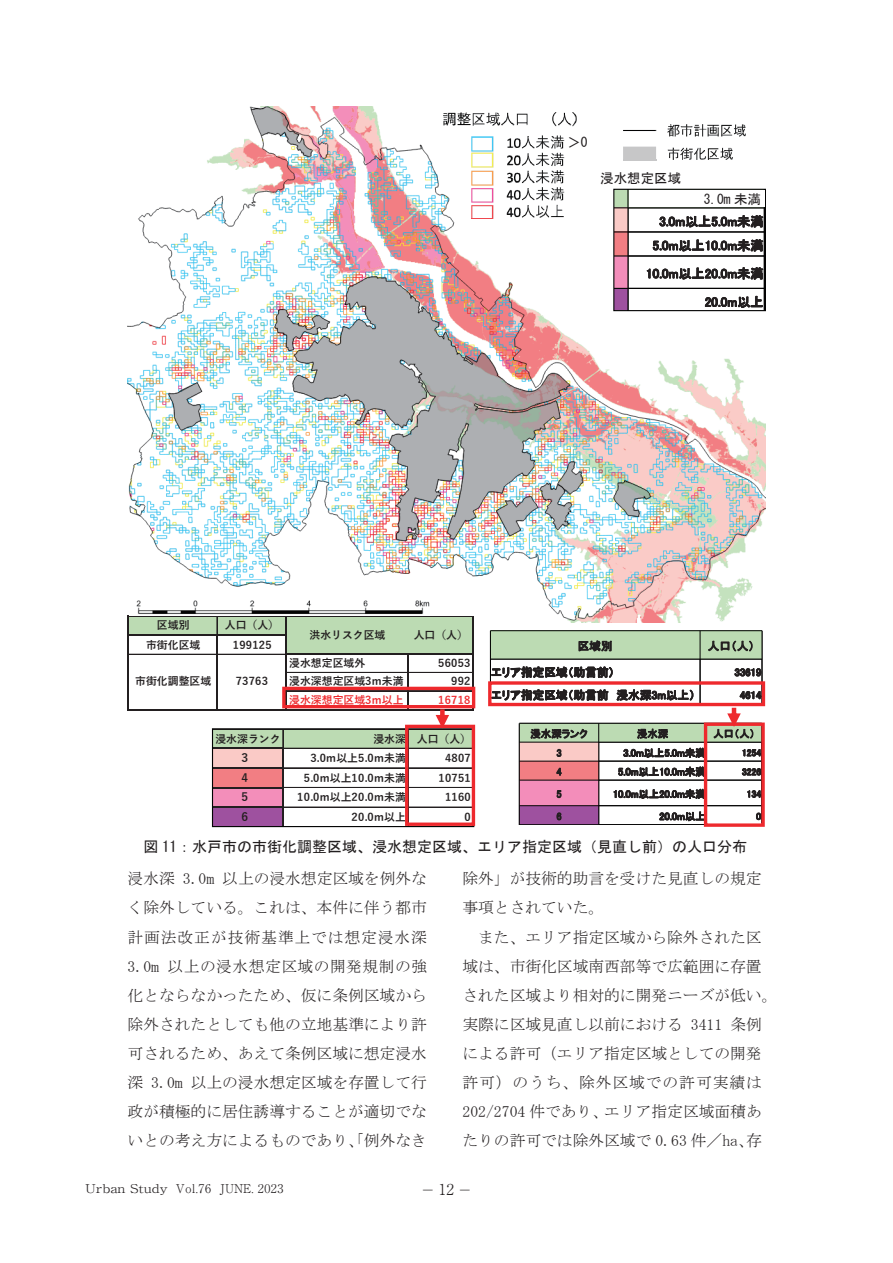
<style>
.page{position:relative;width:893px;height:1263px;background:#fff}
.page>*{position:absolute;margin:0;border:0;box-sizing:border-box;transform-origin:0 0}
.t1{font:15.75px/29.1px "MS Mincho";color:#231f20}
.t2{font:15px "MS Gothic";color:#231f20}
.t3{font:13.5px "MS Gothic";color:#231f20}
.t4{font:300 13.5px "Ryumin Pro";color:#231f20;scale:1.3 1}
.t5{font:13.2px/24px "MS P Gothic";color:#231f20;text-align:center}
.t6{font:300 12px "Ryumin Pro";color:#231f20;scale:1.2 1}
.t7{font:11.7px "MS P Gothic";color:#231f20}
.t8{font:700 11.7px "Yu Gothic";color:#231f20}
.t9{font:700 10.95px "Yu Gothic";letter-spacing:.02em;color:#231f20}
.t10{font:700 10.95px "Yu Gothic";letter-spacing:.01em;color:#ee292d}
.t11{font:700 10.95px "Yu Gothic";color:#231f20}
.t12{font:10.65px "MS P Gothic";letter-spacing:.005em;color:#231f20}
.t13{font:10.35px "MS P Gothic";color:#231f20}
.t14{font:9.6px "MS P Gothic";letter-spacing:-.005em;color:#231f20}
.s1{font-size:15px}
</style>
<div class="page">
<img style="left:128px;top:106px;width:637px;height:516px">
<div style="left:624px;top:113px;width:135px;height:66px;background:#fff"></div>
<img style="left:624px;top:124px;width:122px;height:37px">
<img style="left:624px;top:159px;width:32px;height:2px">
<div style="left:614px;top:190px;width:151px;height:120px;background:#fff"></div>
<div style="left:614px;top:190px;width:150px;height:18px;background:#bcdbb3"></div>
<div style="left:614px;top:208px;width:14px;height:24px;background:#facac6"></div>
<div style="left:614px;top:232px;width:14px;height:24px;background:#f27e83"></div>
<div style="left:614px;top:256px;width:14px;height:32px;background:#f38dba"></div>
<div style="left:614px;top:288px;width:14px;height:22px;background:#9e519f"></div>
<hr style="left:627px;top:190px;width:1px;height:120px;background:#030303">
<hr style="left:614px;top:207px;width:151px;height:1px;background:#030303">
<hr style="left:614px;top:231px;width:151px;height:1px;background:#030303">
<hr style="left:614px;top:255px;width:151px;height:2px;background:#030303">
<hr style="left:614px;top:288px;width:151px;height:1px;background:#030303">
<div style="left:613px;top:189px;width:153px;height:122px;border:1px solid #030303"></div>
<div style="left:629px;top:190px;width:136px;height:17px;background:#fff"></div>
<img style="left:443px;top:111px;width:134px;height:108px">
<svg style="left:471px;top:218px;width:22px;height:1px"></svg>
<div style="left:128px;top:616px;width:346px;height:20px;background:#bcdbb3"></div>
<div style="left:286px;top:635px;width:188px;height:20px;background:#bcdbb3"></div>
<hr style="left:128px;top:616px;width:344px;height:1px;background:#231f20">
<svg style="left:217px;top:617px;width:1px;height:18px"></svg>
<hr style="left:128px;top:635px;width:159px;height:1px;background:#231f20">
<hr style="left:129px;top:654px;width:87px;height:1px;background:#231f20">
<hr style="left:218px;top:654px;width:68px;height:1px;background:#231f20">
<hr style="left:287px;top:672px;width:120px;height:1px;background:#231f20">
<hr style="left:128px;top:616px;width:1px;height:94px;background:#231f20">
<hr style="left:216px;top:636px;width:2px;height:74px;background:#231f20">
<hr style="left:286px;top:616px;width:1px;height:94px;background:#231f20">
<hr style="left:472px;top:636px;width:2px;height:74px;background:#231f20">
<hr style="left:407px;top:655px;width:2px;height:55px;background:#231f20">
<svg style="left:472px;top:616px;width:2px;height:20px"></svg>
<hr style="left:287px;top:653px;width:187px;height:2px;background:#231f20">
<hr style="left:409px;top:672px;width:63px;height:1px;background:#231f20">
<hr style="left:128px;top:709px;width:346px;height:1px;background:#231f20">
<div style="left:213px;top:730px;width:260px;height:19px;background:#bcdbb3"></div>
<div style="left:213px;top:748px;width:71px;height:21px;background:#facac6"></div>
<div style="left:213px;top:768px;width:71px;height:20px;background:#f27e83"></div>
<div style="left:213px;top:787px;width:71px;height:21px;background:#f38eba"></div>
<div style="left:213px;top:807px;width:71px;height:19px;background:#9e519f"></div>
<hr style="left:213px;top:747px;width:71px;height:2px;background:#231f20">
<hr style="left:213px;top:767px;width:71px;height:2px;background:#231f20">
<hr style="left:213px;top:787px;width:71px;height:1px;background:#231f20">
<hr style="left:213px;top:806px;width:71px;height:2px;background:#231f20">
<div style="left:490px;top:631px;width:210px;height:28px;background:#bcdbb3"></div>
<div style="left:700px;top:631px;width:62px;height:28px;background:#bcdbb3"></div>
<hr style="left:700px;top:631px;width:1px;height:74px;background:#030303">
<hr style="left:490px;top:658px;width:272px;height:1px;background:#030303">
<hr style="left:490px;top:631px;width:1px;height:74px;background:#030303">
<hr style="left:761px;top:631px;width:1px;height:74px;background:#030303">
<hr style="left:490px;top:630px;width:272px;height:1px;background:#030303">
<svg style="left:280px;top:679px;width:486px;height:149px"></svg>
<svg style="left:436px;top:709px;width:13px;height:19px"></svg>
<svg style="left:727px;top:708px;width:14px;height:19px"></svg>
<p class="t3" style="left:567px;top:136px;width:22px">＞0</p>
<p class="t3" style="left:600px;top:171px;width:82px">浸水想定区域</p>
<p class="t3" style="left:704px;top:192px;width:59px">3.0m 未満</p>
<p class="t5" style="left:652px;top:209px;width:112px">3.0m以上5.0m未満<br>5.0m以上10.0m未満</p>
<p class="t5" style="left:646px;top:259px;width:119px;line-height:28.3px;text-align:right">10.0m以上20.0m未満<br>20.0m以上</p>
<p class="t9" style="left:157px;top:619px;width:34px">区域別</p>
<p class="t9" style="left:225px;top:619px;width:56px">⼈⼝（⼈）</p>
<p class="t9" style="left:146px;top:639px;width:56px">市街化区域</p>
<p class="t9" style="left:233px;top:639px;width:40px">199125</p>
<p class="t9" style="left:310px;top:629px;width:77px">洪⽔リスク区域</p>
<p class="t9" style="left:414px;top:629px;width:56px">⼈⼝（⼈）</p>
<p class="t7" style="left:578px;top:640px;width:36px">区域別</p>
<p class="t7" style="left:708px;top:640px;width:48px">人口（人）</p>
<p class="t7" style="left:491px;top:666px;width:125px">エリア指定区域（助言前）</p>
<p class="t12" style="left:734px;top:667px;width:28px">33619</p>
<p class="t7" style="left:491px;top:689px;width:205px">エリア指定区域（助言前 浸水深3m以上）</p>
<p class="t12" style="left:740px;top:690px;width:23px">4614</p>
<p class="t13" style="left:530px;top:728px;width:59px">浸水深ランク</p>
<p class="t13" style="left:637px;top:728px;width:33px">浸水深</p>
<p class="t13" style="left:713px;top:728px;width:43px">人口（人）</p>
<p class="t13" style="left:556px;top:748px;width:7px">3</p>
<p class="t13" style="left:623px;top:748px;width:84px">3.0m以上5.0m未満</p>
<p class="t14" style="left:742px;top:748px;width:21px">1254</p>
<p class="t13" style="left:556px;top:766px;width:7px">4</p>
<p class="t13" style="left:618px;top:766px;width:89px">5.0m以上10.0m未満</p>
<p class="t14" style="left:742px;top:767px;width:21px">3226</p>
<p class="t13" style="left:556px;top:789px;width:7px">5</p>
<p class="t13" style="left:613px;top:789px;width:94px">10.0m以上20.0m未満</p>
<p class="t14" style="left:747px;top:789px;width:16px">134</p>
<p class="t13" style="left:556px;top:811px;width:7px">6</p>
<p class="t13" style="left:659px;top:811px;width:48px">20.0m以上</p>
<p class="t14" style="left:756px;top:811px;width:6px">0</p>
<p class="t2" style="left:143px;top:839px;width:605px">図 11：水戸市の市街化調整区域、浸水想定区域、エリア指定区域（見直し前）の人口分布</p>
<p class="t9" style="left:289px;top:657px;width:77px">浸⽔想定区域外</p>
<p class="t9" style="left:438px;top:657px;width:34px">56053</p>
<p class="t9" style="left:289px;top:675px;width:116px">浸⽔深想定区域3m未満</p>
<p class="t9" style="left:451px;top:675px;width:21px">992</p>
<p class="t10" style="left:289px;top:694px;width:116px">浸⽔深想定区域3m以上</p>
<p class="t10" style="left:438px;top:694px;width:34px">16718</p>
<p class="t11" style="left:135px;top:675px;width:77px">市街化調整区域</p>
<p class="t9" style="left:236px;top:675px;width:34px">73763</p>
<p class="t9" style="left:215px;top:733px;width:67px">浸⽔深ランク</p>
<p class="t9" style="left:373px;top:733px;width:99px">浸⽔深 ⼈⼝（⼈）</p>
<p class="t8" style="left:241px;top:751px;width:8px">3</p>
<p class="t9" style="left:310px;top:752px;width:97px">3.0m以上5.0m未満</p>
<p class="t9" style="left:445px;top:752px;width:27px">4807</p>
<p class="t8" style="left:241px;top:771px;width:8px">4</p>
<p class="t9" style="left:304px;top:771px;width:104px">5.0m以上10.0m未満</p>
<p class="t9" style="left:439px;top:771px;width:34px">10751</p>
<p class="t8" style="left:241px;top:790px;width:8px">5</p>
<p class="t9" style="left:297px;top:791px;width:110px">10.0m以上20.0m未満</p>
<p class="t9" style="left:445px;top:791px;width:27px">1160</p>
<p class="t8" style="left:241px;top:810px;width:8px">6</p>
<p class="t9" style="left:352px;top:811px;width:56px">20.0m以上</p>
<p class="t9" style="left:465px;top:811px;width:8px">0</p>
<p class="t1" style="left:128px;top:864px;width:301px;text-align:justify">浸水深 3.0m 以上の浸水想定区域を例外なく除外している。これは、本件に伴う都市計画法改正が技術基準上では想定浸水深3.0m 以上の浸水想定区域の開発規制の強化とならなかったため、仮に条例区域から除外されたとしても他の立地基準により許可されるため、あえて条例区域に想定浸水深 3.0m 以上の浸水想定区域を存置して行政が積極的に居住誘導することが適切でないとの考え方によるものであり、「例外なき</p>
<p class="t1" style="left:462px;top:864px;width:301px">除外」が技術的助言を受けた見直しの規定事項とされていた。</p>
<p class="t1" style="left:462px;top:922px;width:316px;text-indent:16px">また、エリア指定区域から除外された区域は、市街化区域南西部等で広範囲に存置された区域より相対的に開発ニーズが低い。実際に区域見直し以前における 3411 条例による許可（エリア指定区域としての開発許可）のうち、除外区域での許可実績は<br>202/2704 件であり、エリア指定区域面積あたりの許可では除外区域で 0.63 件／ha、存</p>
<p class="t6" style="left:85px;top:1179px;width:167px">Urban Study Vol.76 JUNE. 2023</p>
<p class="t4" style="left:419px;top:1179px;width:43px">−<span class="s1">12</span>−</p>
</div>
